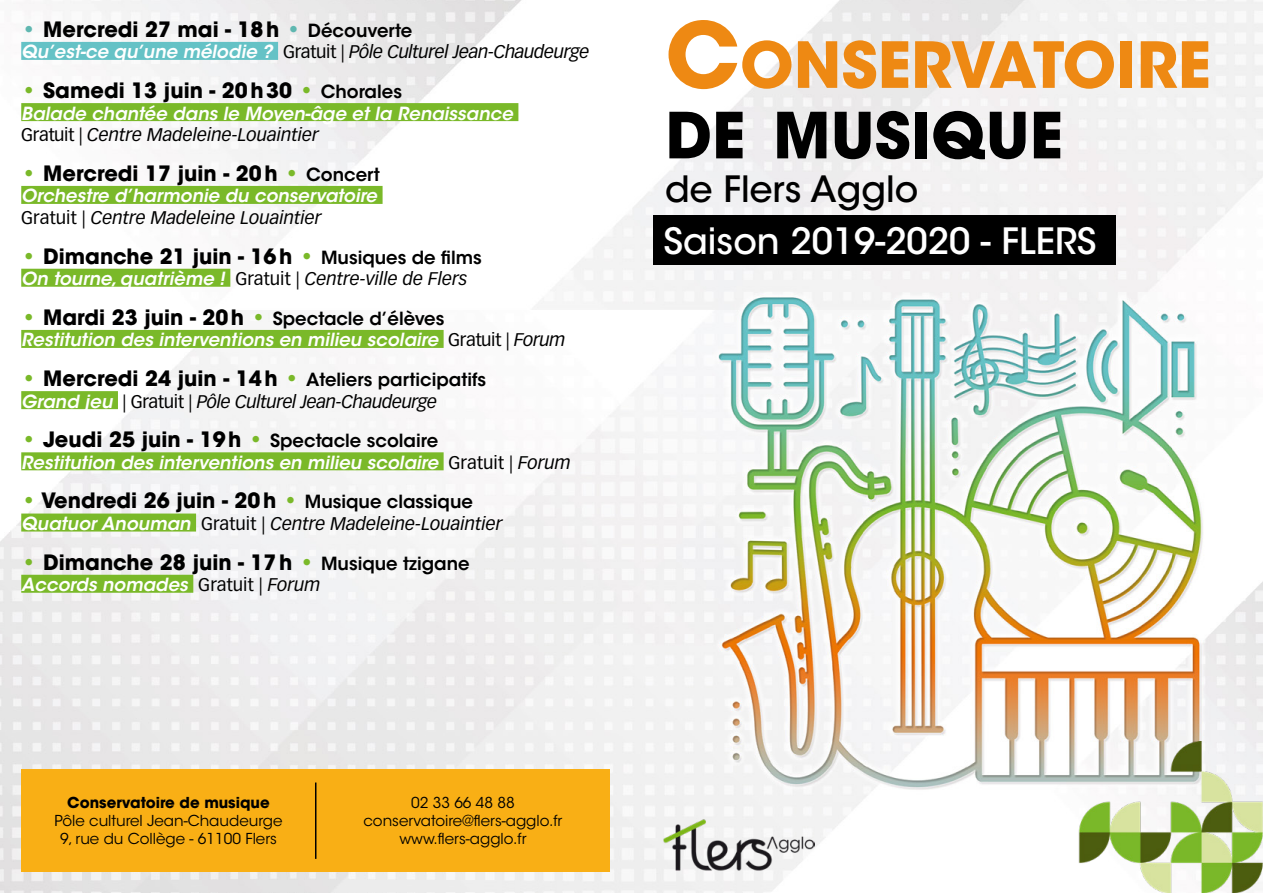
<style>
.page{position:relative;width:1263px;height:893px;background:#fff}
.page>*{position:absolute;margin:0;border:0;box-sizing:border-box;transform-origin:0 0}
.t1{font:700 63px/70.5px "ITC Avant Garde Std";color:#ee8913}
.t2{font:500 36px "ITC Avant Garde Std";color:#fff}
.t3{font:500 36px "ITC Avant Garde Std";color:#000}
.t4{font:700 21px "ITC Avant Garde Std";color:#000}
.t5{font:italic 600 18px/21.6px "ITC Avant Garde Std";color:#fff}
.t6{font:italic 18px "Vectora LT Std";color:#000}
.t7{font:italic 18px "Vectora LT Std";letter-spacing:-.02em;color:#000}
.t8{font:600 18px "ITC Avant Garde Std";color:#000}
.t9{font:15px/18px "ITC Avant Garde Std";color:#000;text-align:center}
.t10{font:700 15px "ITC Avant Garde Std";color:#000}
.s1{color:#5fb7b0}
.s2{font-weight:600;font-size:18px}
.s3{font-family:"ITC Avant Garde Std";font-weight:600;color:#fff}
.s4{font-style:normal}
.s5{color:#7ab929}
.s6{font-family:"Vectora LT Std";font-weight:400;font-style:normal;color:#000}
.s7{font-family:"Vectora LT Std";font-weight:400;color:#000}
.s8{font-weight:700;font-style:normal;font-size:21px;color:#7ab929}
.s9{font-weight:700;font-style:normal;font-size:21px;color:#000}
.s10{font-style:normal;color:#000}
.s11{font-weight:700;font-size:21px;color:#7ab929}
.s12{font-weight:700;font-size:21px}
.s13{font-size:90px}
.s14{color:#000}
</style>
<div class="page">
<img style="left:0;top:0;width:1263px;height:893px">
<div style="left:653px;top:216px;width:463px;height:49px;background:#000"></div>
<img style="left:1072px;top:741px;width:191px;height:152px">
<img style="left:663px;top:799px;width:151px;height:91px">
<div style="left:21px;top:42px;width:257px;height:18px;background:#65c2c6"></div>
<div style="left:21px;top:103px;width:497px;height:18px;background:#7ab929"></div>
<div style="left:21px;top:186px;width:362px;height:18px;background:#7ab929"></div>
<div style="left:21px;top:269px;width:209px;height:18px;background:#7ab929"></div>
<div style="left:21px;top:330px;width:423px;height:18px;background:#7ab929"></div>
<div style="left:21px;top:391px;width:97px;height:18px;background:#7ab929"></div>
<div style="left:21px;top:452px;width:423px;height:18px;background:#7ab929"></div>
<div style="left:21px;top:514px;width:175px;height:18px;background:#7ab929"></div>
<div style="left:21px;top:575px;width:172px;height:18px;background:#7ab929"></div>
<div style="left:21px;top:770px;width:589px;height:102px;background:#f9af15"></div>
<hr style="left:315px;top:782px;width:1px;height:77px;background:#000">
<p class="t4" style="left:21px;top:15px;width:393px"><span class="s1">•</span> Mercredi 27 mai - 18h <span class="s1">•</span> <span class="s2">Découverte</span></p>
<p class="t7" style="left:21px;top:42px;width:570px"><span class="s3">Qu’est-ce qu’une mélodie ?</span> <span class="s4">Gratuit |</span> Pôle Culturel Jean-Chaudeurge</p>
<p class="t4" style="left:21px;top:77px;width:382px"><span class="s5">•</span> Samedi 13 juin - 20h30 <span class="s5">•</span> <span class="s2">Chorales</span></p>
<p class="t5" style="left:21px;top:102px;width:497px">Balade chantée dans le Moyen-âge et la Renaissance</p>
<p class="t6" style="left:21px;top:125px;width:299px"><span class="s4">Gratuit |</span> Centre Madeleine-Louaintier</p>
<p class="t4" style="left:21px;top:159px;width:360px"><span class="s5">•</span> Mercredi 17 juin - 20h <span class="s5">•</span> <span class="s2">Concert</span></p>
<p class="t5" style="left:21px;top:185px;width:361px">Orchestre d’harmonie du conservatoire</p>
<p class="t6" style="left:21px;top:207px;width:302px"><span class="s4">Gratuit</span> | Centre Madeleine Louaintier</p>
<p class="t4" style="left:21px;top:242px;width:462px"><span class="s5">•</span> Dimanche 21 juin - 16h <span class="s5">•</span> <span class="s2">Musiques de films</span></p>
<p class="t5" style="left:21px;top:268px;width:448px">On tourne,quatrième ! <span class="s6">Gratuit |</span> <span class="s7">Centre-ville de Flers</span></p>
<p class="t5" style="left:21px;top:307px;width:546px"><span class="s8">•</span> <span class="s9">Mardi 23 juin - 20h</span> <span class="s8">•</span> <span class="s10">Spectacle d’élèves<br></span>Restitution des interventions en milieu scolaire <span class="s6">G r a t u i t |</span> <span class="s7">Fo ru m</span></p>
<p class="t8" style="left:21px;top:368px;width:466px"><span class="s11">•</span> <span class="s12">Mercredi 24 juin - 14h</span> <span class="s11">•</span> Ateliers participatifs</p>
<p class="t7" style="left:21px;top:391px;width:417px"><span class="s3">Grand jeu</span> <span class="s4">| Gratuit |</span> Pôle Culturel Jean-Chaudeurge</p>
<p class="t5" style="left:21px;top:430px;width:551px"><span class="s8">•</span> <span class="s9">Jeudi 25 juin - 19h</span> <span class="s8">•</span> <span class="s10">Spectacle scolaire<br></span>Restitution des interventions en milieu scolaire <span class="s6">G r a t u i t |</span> <span class="s7">Fo ru m</span></p>
<p class="t4" style="left:21px;top:487px;width:453px"><span class="s5">•</span> Vendredi 26 juin - 20h <span class="s5">•</span> <span class="s2">Musique classique</span></p>
<p class="t6" style="left:21px;top:513px;width:483px"><span class="s3">QuatuorAnouman</span> <span class="s4">Gratuit |</span> Centre Madeleine-Louaintier</p>
<p class="t4" style="left:21px;top:548px;width:450px"><span class="s5">•</span> Dimanche 28 juin - 17h <span class="s5">•</span> <span class="s2">Musique tzigane</span></p>
<p class="t5" style="left:21px;top:574px;width:301px">Accords nomades <span class="s6">G r a t u i t |</span> <span class="s7">Fo rum</span></p>
<h1 class="t1" style="left:665px;top:29px;width:547px"><span class="s13">C</span>ONSERVATOIRE<br><span class="s14">DE MUSIQUE</span></h1>
<h2 class="t3" style="left:665px;top:166px;width:255px">de Flers Agglo</h2>
<h2 class="t2" style="left:663px;top:219px;width:435px">Saison 2019-2020 - FLERS</h2>
<p class="t10" style="left:67px;top:793px;width:204px">Conservatoire de musique</p>
<p class="t9" style="left:55px;top:812px;width:229px">Pôle culturel Jean-Chaudeurge<br>9, rue du Collège - 61100 Flers</p>
<p class="t9" style="left:363px;top:794px;width:200px">02 33 66 48 88 conservatoire@flers-agglo.fr www.flers-agglo.fr</p>
</div>
